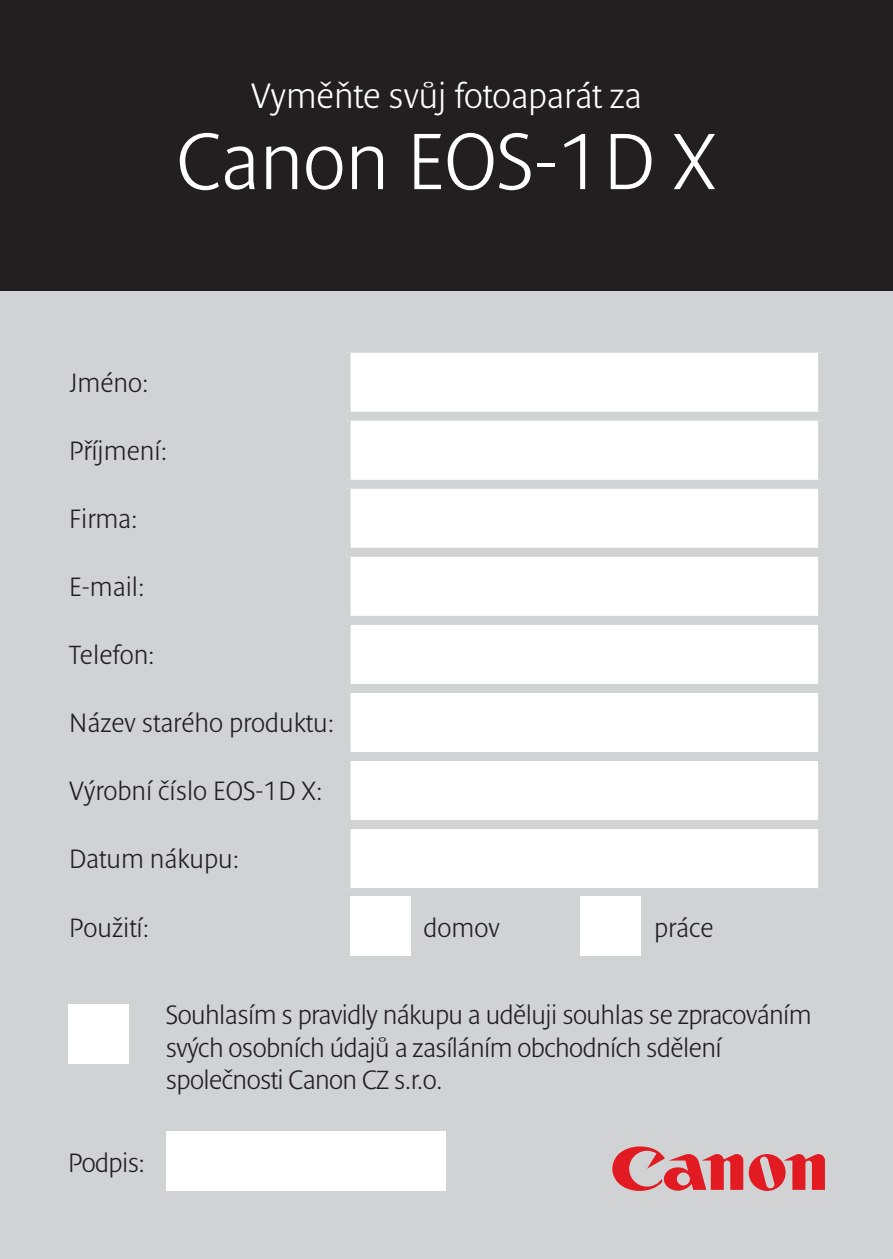
<style>
.page{position:relative;width:893px;height:1259px;background:#fff}
.page>*{position:absolute;margin:0;border:0;box-sizing:border-box;transform-origin:0 0}
.t1{font:300 81px "Denda New OTF";color:#fff}
.t2{font:300 36px "Denda New OTF";color:#fff}
.t3{font:300 27px/32.4px "Denda New OTF";letter-spacing:-.02em;color:#231f20}
.t4{font:300 27px "Denda New OTF";color:#231f20}
</style>
<div class="page">
<div style="left:0;top:264px;width:893px;height:995px;background:#d1d2d4"></div>
<div style="left:351px;top:353px;width:467px;height:535px;background:#fff"></div>
<div style="left:346px;top:412px;width:481px;height:9px;background:#d1d2d4"></div>
<div style="left:346px;top:480px;width:481px;height:9px;background:#d1d2d4"></div>
<div style="left:346px;top:548px;width:481px;height:9px;background:#d1d2d4"></div>
<div style="left:346px;top:616px;width:481px;height:9px;background:#d1d2d4"></div>
<div style="left:346px;top:684px;width:481px;height:9px;background:#d1d2d4"></div>
<div style="left:346px;top:752px;width:481px;height:9px;background:#d1d2d4"></div>
<div style="left:346px;top:820px;width:481px;height:9px;background:#d1d2d4"></div>
<svg style="left:612px;top:1146px;width:131px;height:45px"></svg>
<svg style="left:749px;top:1154px;width:76px;height:37px"></svg>
<div style="left:0;top:0;width:893px;height:291px;background:#231f20"></div>
<div style="left:351px;top:896px;width:60px;height:60px;background:#fff"></div>
<div style="left:68px;top:1004px;width:60px;height:60px;background:#fff"></div>
<div style="left:166px;top:1131px;width:279px;height:60px;background:#fff"></div>
<div style="left:580px;top:896px;width:61px;height:60px;background:#fff"></div>
<p class="t2" style="left:251px;top:77px;width:392px">Vyměňte svůj fotoaparát za</p>
<p class="t1" style="left:177px;top:118px;width:541px">Canon EOS-1D X</p>
<p class="t3" style="left:69px;top:367px;width:81px">Jméno:</p>
<p class="t4" style="left:69px;top:436px;width:99px">Příjmení:</p>
<p class="t3" style="left:69px;top:503px;width:70px">Firma:</p>
<p class="t3" style="left:69px;top:571px;width:77px">E-mail:</p>
<p class="t4" style="left:69px;top:640px;width:87px">Telefon:</p>
<p class="t4" style="left:69px;top:709px;width:266px">Název starého produktu:</p>
<p class="t4" style="left:69px;top:777px;width:255px">Výrobní číslo EOS-1D X:</p>
<p class="t4" style="left:69px;top:845px;width:172px">Datum nákupu:</p>
<p class="t4" style="left:69px;top:913px;width:81px">Použití:</p>
<p class="t3" style="left:423px;top:911px;width:78px">domov</p>
<p class="t3" style="left:654px;top:911px;width:61px">práce</p>
<p class="t3" style="left:68px;top:1147px;width:78px">Podpis:</p>
<p class="t3" style="left:166px;top:999px;width:647px">Souhlasím s pravidly nákupu a uděluji souhlas se zpracováním svých osobních údajů a zasíláním obchodních sdělení společnosti Canon CZ s.r.o.</p>
</div>
